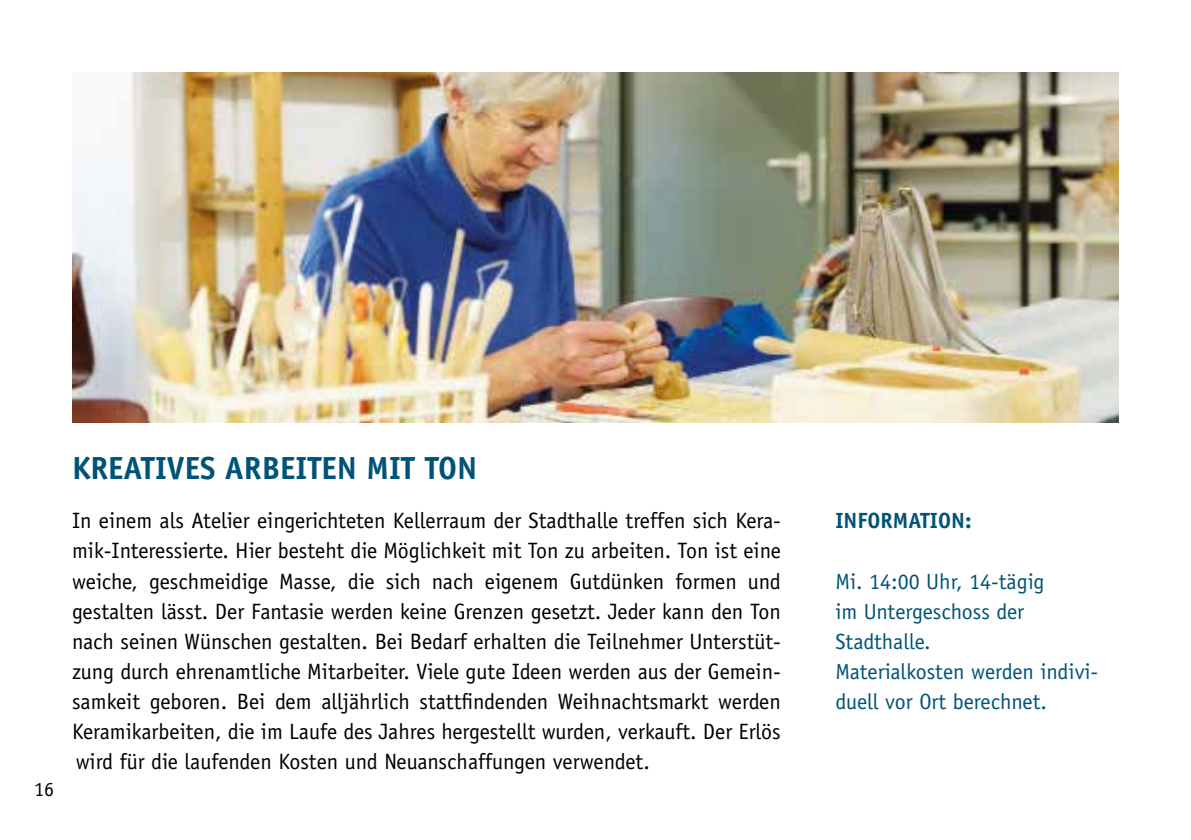
<style>
.page{position:relative;width:1191px;height:840px;background:#fff}
.page>*{position:absolute;margin:0;border:0;box-sizing:border-box;transform-origin:0 0}
.t1{font:700 32px "Officina Sans Std";color:#005377}
.t2{font:22.2px/30px "Officina Sans Std";color:#000;text-align:justify}
.t3{font:22px/30px "Officina Sans Std";color:#005377}
.t4{font:700 22px "Officina Sans Std";color:#005377}
.t5{font:20px "Officina Sans Std";color:#000}
</style>
<div class="page">
<img style="left:72px;top:72px;width:1047px;height:350px">
<p class="t5" style="left:34px;top:777px;width:21px">16</p>
<h1 class="t1" style="left:72px;top:448px;width:407px">KREATIVES ARBEITEN MIT TON</h1>
<p class="t2" style="left:72px;top:505px;width:710px">In einem als Atelier eingerichteten Kellerraum der Stadthalle treffen sich Kera&shy;mik-Interessierte. Hier besteht die Möglichkeit mit Ton zu arbeiten. Ton ist eine weiche, geschmeidige Masse, die sich nach eigenem Gutdünken formen und gestalten lässt. Der Fantasie werden keine Grenzen gesetzt. Jeder kann den Ton nach seinen Wünschen gestalten. Bei Bedarf erhalten die Teilnehmer Unterstüt&shy;zung durch ehrenamtliche Mitarbeiter. Viele gute Ideen werden aus der Gemein&shy;samkeit geboren. Bei dem alljährlich stattfindenden Weihnachtsmarkt werden Keramikarbeiten, die im Laufe des Jahres hergestellt wurden, verkauft. Der Erlös wird für die laufenden Kosten und Neuanschaffungen verwendet.</p>
<p class="t4" style="left:835px;top:507px;width:138px">INFORMATION:</p>
<p class="t3" style="left:835px;top:565px;width:264px">Mi. 14:00 Uhr, 14-tägig<br>im Untergeschoss der<br>Stadthalle.<br>Materialkosten werden indivi&shy;duell vor Ort berechnet.</p>
</div>
